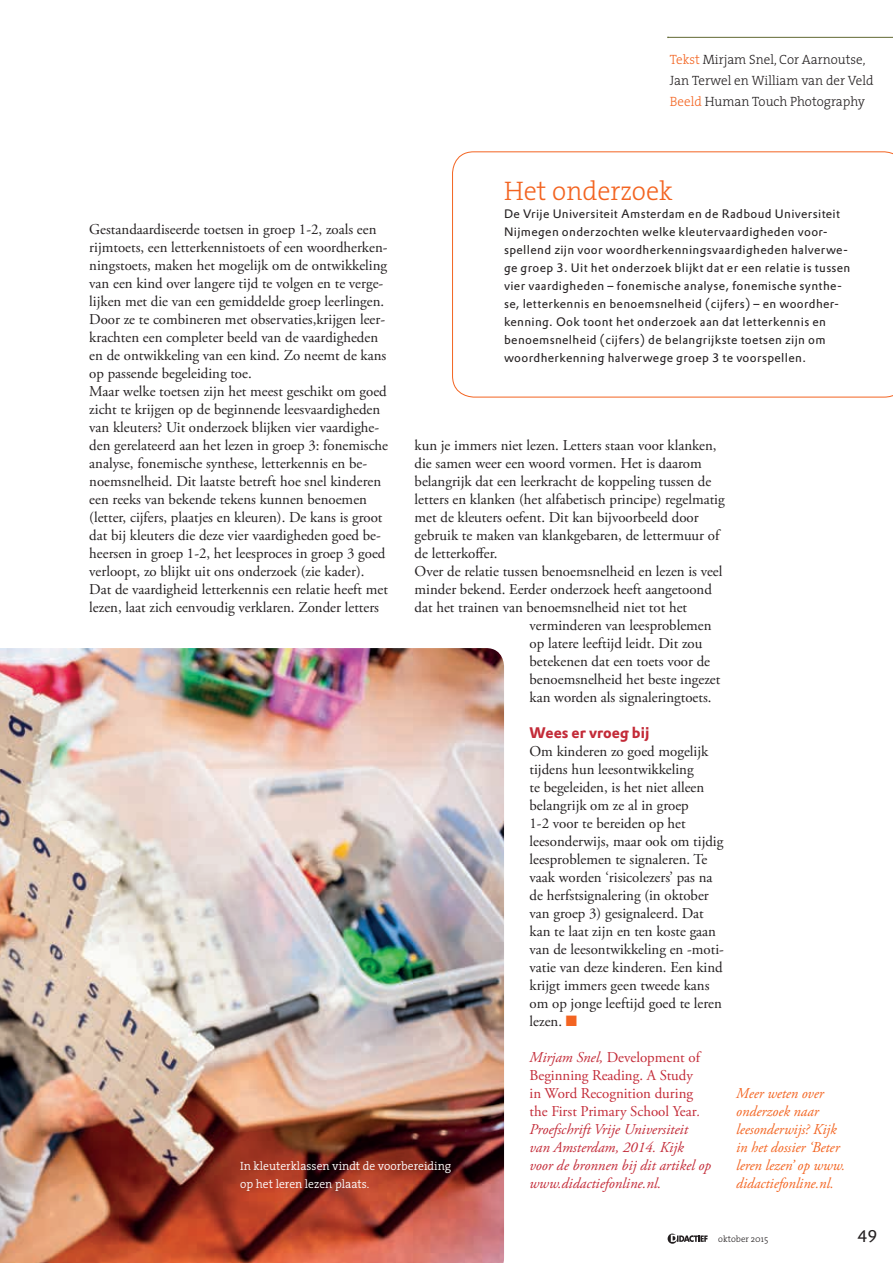
<style>
.page{position:relative;width:893px;height:1263px;background:#fff}
.page>*{position:absolute;margin:0;border:0;box-sizing:border-box;transform-origin:0 0}
.t1{font:300 27px "The Serif";color:#f36421}
.t2{font:16.5px "DTL Prokyon T";color:#231f20}
.t3{font:15px/18px "Adobe Garamond Pro";color:#231f20}
.t4{font:italic 15px/18px "Adobe Garamond Pro";color:#c32b38}
.t5{font:italic 15px/18px "Adobe Garamond Pro";color:#f36421}
.t6{font:15px "DTL Prokyon ST Bold";color:#c32b38}
.t7{font:300 13.5px/21px "The Serif";color:#231f20}
.t8{font:12px/18px "DTL Prokyon T";letter-spacing:.03em;color:#231f20}
.t9{font:300 12px/18px "The Serif";color:#fff}
.t10{font:300 9px "The Serif";color:#231f20}
.s1{color:#f36421}
.s2{font-style:normal}
</style>
<div class="page">
<svg style="left:668px;top:1233px;width:40px;height:11px"></svg>
<img style="left:0;top:648px;width:504px;height:615px">
<hr style="left:668px;top:37px;width:225px;height:1px;background:#616832">
<svg style="left:452px;top:151px;width:441px;height:246px"></svg>
<p class="t7" style="left:670px;top:48px;width:205px"><span class="s1">Tekst</span> Mirjam Snel, Cor Aarnoutse,<br>Jan Terwel en William van der Veld<br><span class="s1">Beeld</span> Human Touch Photography</p>
<h1 class="t1" style="left:504px;top:168px;width:170px">Het onderzoek</h1>
<p class="t8" style="left:504px;top:204px;width:348px">De Vrije Universiteit Amsterdam en de Radboud Universiteit Nijmegen onderzochten welke kleutervaardigheden voor&shy;spellend zijn voor woordherkenningsvaardigheden halverwe&shy;ge groep 3. Uit het onderzoek blijkt dat er een relatie is tussen vier vaardigheden – fonemische analyse, fonemische synthe&shy;se, letterkennis en benoemsnelheid (cijfers) – en woordher&shy;kenning. Ook toont het onderzoek aan dat letterkennis en benoemsnelheid (cijfers) de belangrijkste toetsen zijn om woordherkenning halverwege groep 3 te voorspellen.</p>
<p class="t3" style="left:89px;top:221px;width:300px">Gestandaardiseerde toetsen in groep 1-2, zoals een rijmtoets, een letterkennistoets of een woordherken&shy;ningstoets, maken het mogelijk om de ontwikkeling van een kind over langere tijd te volgen en te verge&shy;lijken met die van een gemiddelde groep leerlingen.<br>Door ze te combineren met observaties,krijgen leer&shy;krachten een completer beeld van de vaardigheden en de ontwikkeling van een kind. Zo neemt de kans op passende begeleiding toe.<br>Maar welke toetsen zijn het meest geschikt om goed zicht te krijgen op de beginnende leesvaardigheden van kleuters? Uit onderzoek blijken vier vaardighe&shy;den gerelateerd aan het lezen in groep 3: fonemische analyse, fonemische synthese, letterkennis en be&shy;noemsnelheid. Dit laatste betreft hoe snel kinderen een reeks van bekende tekens kunnen benoemen (letter, cijfers, plaatjes en kleuren). De kans is groot dat bij kleuters die deze vier vaardigheden goed be&shy;heersen in groep 1-2, het leesproces in groep 3 goed verloopt, zo blijkt uit ons onderzoek (zie kader).<br>Dat de vaardigheid letterkennis een relatie heeft met lezen, laat zich eenvoudig verklaren. Zonder letters</p>
<p class="t3" style="left:415px;top:437px;width:304px">kun je immers niet lezen. Letters staan voor klanken,</p>
<p class="t3" style="left:415px;top:455px;width:289px">die samen weer een woord vormen. Het is daarom</p>
<p class="t3" style="left:415px;top:473px;width:298px">belangrijk dat een leerkracht de koppeling tussen de</p>
<p class="t3" style="left:415px;top:491px;width:312px">letters en klanken (het alfabetisch principe) regelmatig</p>
<p class="t3" style="left:415px;top:509px;width:286px">met de kleuters oefent. Dit kan bijvoorbeeld door</p>
<p class="t3" style="left:415px;top:527px;width:306px">gebruik te maken van klankgebaren, de lettermuur of</p>
<p class="t3" style="left:415px;top:545px;width:84px">de letterkoffer.</p>
<p class="t3" style="left:415px;top:563px;width:309px">Over de relatie tussen benoemsnelheid en lezen is veel</p>
<p class="t3" style="left:415px;top:581px;width:299px">minder bekend. Eerder onderzoek heeft aangetoond</p>
<p class="t3" style="left:415px;top:599px;width:274px">dat het trainen van benoemsnelheid niet tot het</p>
<p class="t3" style="left:530px;top:617px;width:184px">verminderen van leesproblemen</p>
<p class="t3" style="left:530px;top:635px;width:174px">op latere leeftijd leidt. Dit zou</p>
<p class="t3" style="left:530px;top:653px;width:182px">betekenen dat een toets voor de</p>
<p class="t3" style="left:530px;top:671px;width:192px">benoemsnelheid het beste ingezet</p>
<p class="t3" style="left:530px;top:689px;width:184px">kan worden als signaleringtoets.</p>
<p class="t6" style="left:530px;top:723px;width:121px">Wees er vroeg bij</p>
<p class="t3" style="left:530px;top:743px;width:196px">Om kinderen zo goed mogelijk tijdens hun leesontwikkeling<br>te begeleiden, is het niet alleen belangrijk om ze al in groep<br>1-2 voor te bereiden op het leesonderwijs, maar ook om tijdig leesproblemen te signaleren. Te vaak worden ‘risicolezers’ pas na de herfstsignalering (in oktober van groep 3) gesignaleerd. Dat kan te laat zijn en ten koste gaan van de leesontwikkeling en -moti&shy;vatie van deze kinderen. Een kind krijgt immers geen tweede kans om op jonge leeftijd goed te leren lezen. <span class="s1">■</span></p>
<p class="t4" style="left:530px;top:1049px;width:183px">Mirjam Snel, <span class="s2">Development of<br>Beginning Reading. A Study<br>in Word Recognition during the First Primary School Year</span>.<br>Proefschrift Vrije Universiteit van Amsterdam, 2014. Kijk<br>voor de bronnen bij dit artikel op www.didactiefonline.nl.</p>
<p class="t5" style="left:736px;top:1085px;width:110px">Meer weten over onderzoek naar leesonderwijs? Kijk in het dossier ‘Beter leren lezen’ op www. didactiefonline.nl.</p>
<p class="t9" style="left:240px;top:1157px;width:213px">In kleuterklassen vindt de voorbereiding op het leren lezen plaats.</p>
<p class="t10" style="left:718px;top:1232px;width:52px">oktober 2015</p>
<p class="t2" style="left:857px;top:1225px;width:21px">49</p>
</div>
